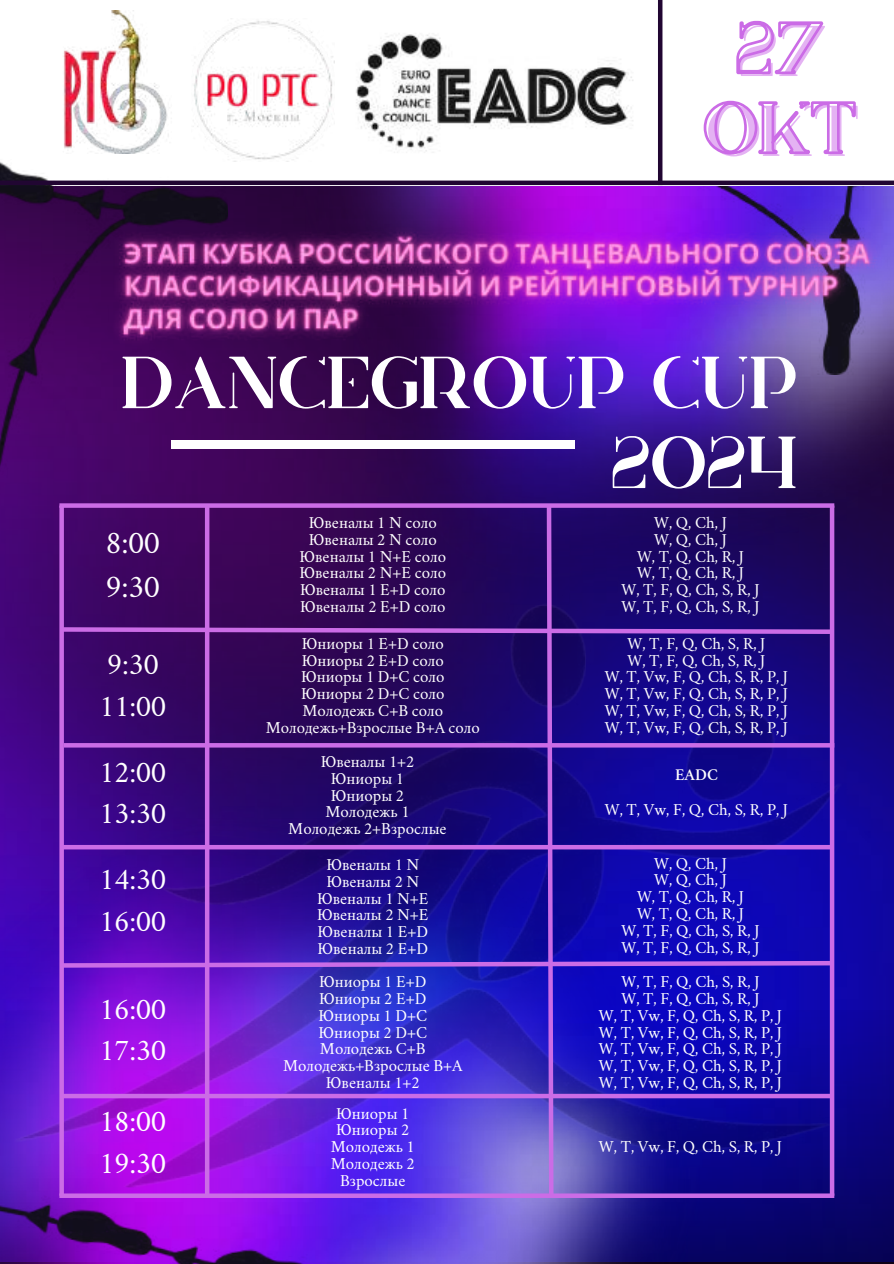
<style>
.page{position:relative;width:894px;height:1264px;background:#fff}
.page>*{position:absolute;margin:0;border:0;box-sizing:border-box;transform-origin:0 0}
.t1{font:700 73.5px/79.8px "Huova";color:#fff;text-align:right}
.t2{font:700 71.55px/79.8px "Huova";color:#e4b2f3;text-align:center}
.t3{font:31.5px/43.8px "Crimson";color:#fff}
.t4{font:30px/41.7px "Crimson";color:#fff}
.t5{font:16.5px/16.8px "Crimson";color:#fff;text-align:center}
.t6{font:600 16.5px "Crimson";color:#fff}
</style>
<div class="page">
<img style="left:281px;top:185px;width:612px;height:422px">
<img style="left:373px;top:185px;width:520px;height:189px">
<img style="left:111px;top:10px;width:25px;height:21px">
<img style="left:228px;top:21px;width:105px;height:141px">
<img style="left:356px;top:33px;width:277px;height:118px">
<img style="left:0;top:31px;width:242px;height:464px">
<img style="left:0;top:495px;width:889px;height:768px">
<div style="left:171px;top:440px;width:403px;height:9px;background:#fff"></div>
<svg style="left:736px;top:20px;width:87px;height:55px"></svg>
<svg style="left:703px;top:100px;width:153px;height:55px"></svg>
<div style="left:657px;top:0;width:5px;height:185px;background:#210632"></div>
<div style="left:0;top:180px;width:893px;height:5px;background:#210632"></div>
<img style="left:57px;top:501px;width:779px;height:699px">
<img style="left:96px;top:208px;width:797px;height:157px">
<img style="left:0;top:1075px;width:317px;height:188px">
<h2 class="t2" style="left:706px;top:12px;width:154px">27<br>ОКТ</h2>
<h1 class="t1" style="left:121px;top:344px;width:678px">DANCEGROUP CUP<br>2024</h1>
<h3 class="t3" style="left:106px;top:524px;width:56px">8:00<br>9:30</h3>
<h3 class="t4" style="left:100px;top:646px;width:68px">9:30<br>11:00</h3>
<p class="t5" style="left:299px;top:515px;width:148px">Ювеналы 1 N соло<br>Ювеналы 2 N соло<br>Ювеналы 1 N+E соло<br>Ювеналы 2 N+E соло<br>Ювеналы 1 E+D соло<br>Ювеналы 2 E+D соло</p>
<p class="t5" style="left:621px;top:515px;width:139px">W, Q, Ch, J<br>W, Q, Ch, J<br>W, T, Q, Ch, R, J<br>W, T, Q, Ch, R, J<br>W, T, F, Q, Ch, S, R, J<br>W, T, F, Q, Ch, S, R, J</p>
<p class="t5" style="left:265px;top:636px;width:216px">Юниоры 1 E+D соло<br>Юниоры 2 E+D соло<br>Юниоры 1 D+C соло<br>Юниоры 2 D+C соло<br>Молодежь C+B соло<br>Молодежь+Взрослые В+А соло</p>
<p class="t5" style="left:604px;top:636px;width:185px">W, T, F, Q, Ch, S, R, J<br>W, T, F, Q, Ch, S, R, J<br>W, T, Vw, F, Q, Ch, S, R, P, J<br>W, T, Vw, F, Q, Ch, S, R, P, J<br>W, T, Vw, F, Q, Ch, S, R, P, J<br>W, T, Vw, F, Q, Ch, S, R, P, J</p>
<h3 class="t4" style="left:100px;top:753px;width:68px">12:00<br>13:30</h3>
<p class="t5" style="left:288px;top:754px;width:160px">Ювеналы 1+2<br>Юниоры 1<br>Юниоры 2<br>Молодежь 1<br>Молодежь 2+Взрослые</p>
<p class="t6" style="left:674px;top:768px;width:44px">EADC</p>
<p class="t5" style="left:604px;top:802px;width:185px">W, T, Vw, F, Q, Ch, S, R, P, J</p>
<h3 class="t4" style="left:100px;top:861px;width:68px">14:30<br>16:00</h3>
<h3 class="t4" style="left:100px;top:990px;width:68px">16:00<br>17:30</h3>
<h3 class="t4" style="left:100px;top:1103px;width:68px">18:00<br>19:30</h3>
<p class="t5" style="left:317px;top:857px;width:113px">Ювеналы 1 N<br>Ювеналы 2 N<br>Ювеналы 1 N+E<br>Ювеналы 2 N+E<br>Ювеналы 1 E+D<br>Ювеналы 2 E+D</p>
<p class="t5" style="left:621px;top:856px;width:139px">W, Q, Ch, J<br>W, Q, Ch, J<br>W, T, Q, Ch, R, J<br>W, T, Q, Ch, R, J<br>W, T, F, Q, Ch, S, R, J<br>W, T, F, Q, Ch, S, R, J</p>
<p class="t5" style="left:283px;top:974px;width:181px">Юниоры 1 E+D<br>Юниоры 2 E+D<br>Юниоры 1 D+C<br>Юниоры 2 D+C<br>Молодежь C+B<br>Молодежь+Взрослые В+А<br>Ювеналы 1+2</p>
<p class="t5" style="left:598px;top:974px;width:185px">W, T, F, Q, Ch, S, R, J<br>W, T, F, Q, Ch, S, R, J<br>W, T, Vw, F, Q, Ch, S, R, P, J<br>W, T, Vw, F, Q, Ch, S, R, P, J<br>W, T, Vw, F, Q, Ch, S, R, P, J<br>W, T, Vw, F, Q, Ch, S, R, P, J<br>W, T, Vw, F, Q, Ch, S, R, P, J</p>
<p class="t5" style="left:331px;top:1106px;width:85px">Юниоры 1<br>Юниоры 2<br>Молодежь 1<br>Молодежь 2<br>Взрослые</p>
<p class="t5" style="left:598px;top:1140px;width:185px">W, T, Vw, F, Q, Ch, S, R, P, J</p>
</div>
